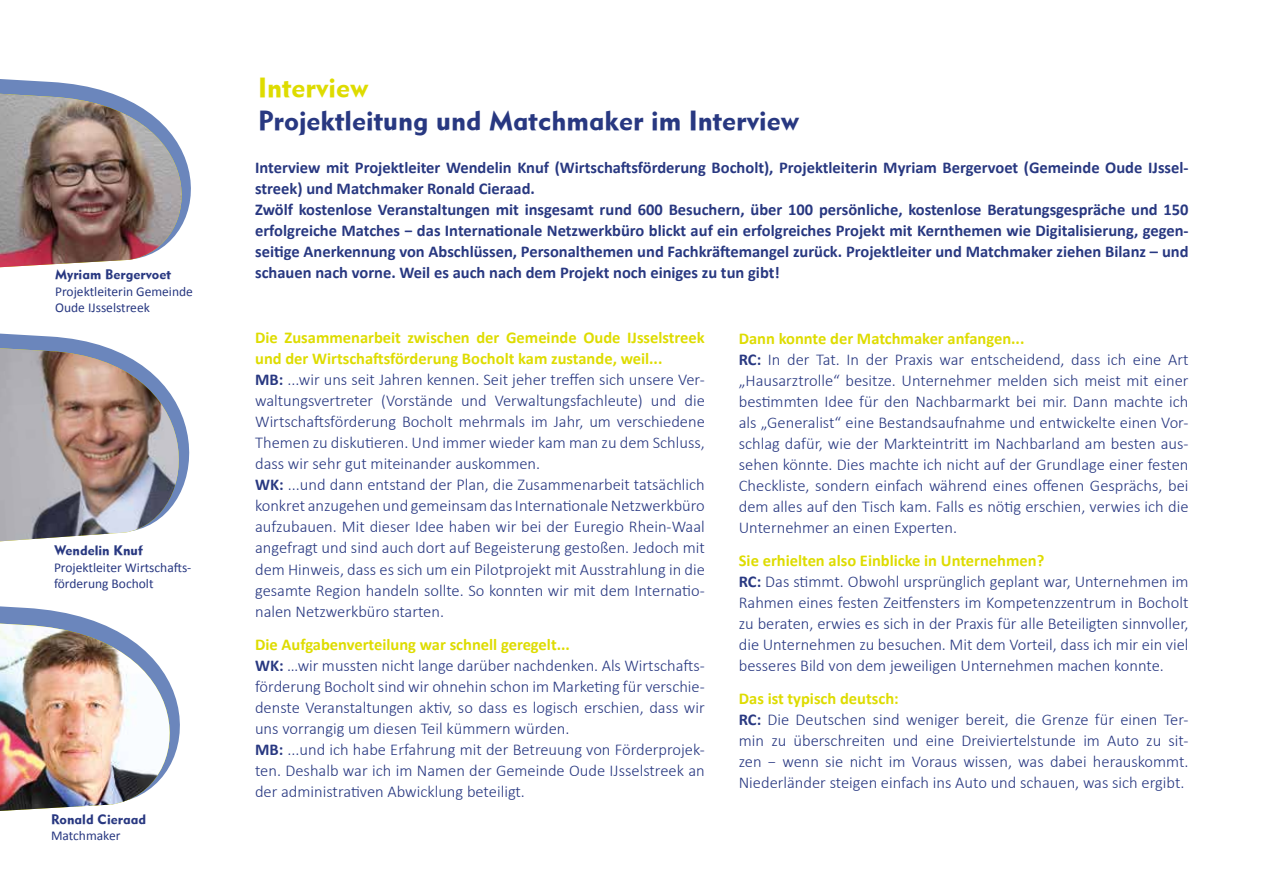
<style>
.page{position:relative;width:1263px;height:893px;background:#fff}
.page>*{position:absolute;margin:0;border:0;box-sizing:border-box;transform-origin:0 0}
.t1{font:27px "Metro Black LT Two";color:#283881}
.t2{font:27px "Metro Black LT Two";color:#dedc00}
.t3{font:300 16.5px/21px "Calibri";color:#283881}
.t4{font:700 16.5px/21px "Calibri";color:#283881}
.t5{font:13.5px/16.5px "Calibri";color:#283881}
.t6{font:13.5px "Metro Black LT Two";color:#283881}
.s1{font-weight:700;color:#dedc00}
.s2{font-weight:700}
</style>
<div class="page">
<svg style="left:0;top:606px;width:91px;height:14px"></svg>
<svg style="left:0;top:620px;width:180px;height:127px"></svg>
<img style="left:0;top:624px;width:177px;height:187px">
<svg style="left:0;top:79px;width:191px;height:189px"></svg>
<img style="left:0;top:94px;width:183px;height:173px">
<svg style="left:0;top:333px;width:102px;height:13px"></svg>
<svg style="left:0;top:346px;width:190px;height:196px"></svg>
<img style="left:0;top:348px;width:184px;height:193px">
<p class="t6" style="left:55px;top:266px;width:118px">Myriam Bergervoet</p>
<p class="t5" style="left:55px;top:283px;width:139px">Projektleiterin Gemeinde<br>Oude IJsselstreek</p>
<p class="t6" style="left:54px;top:542px;width:90px">Wendelin Knuf</p>
<p class="t5" style="left:54px;top:559px;width:139px">Projektleiter Wirtschafts&shy;förderung Bocholt</p>
<p class="t6" style="left:51px;top:810px;width:97px">Ronald Cieraad</p>
<p class="t5" style="left:51px;top:827px;width:71px">Matchmaker</p>
<h1 class="t2" style="left:258px;top:71px;width:112px">Interview</h1>
<h1 class="t1" style="left:258px;top:103px;width:543px">Projektleitung und Matchmaker im Interview</h1>
<p class="t4" style="left:255px;top:156px;width:935px">Interview mit Projektleiter Wendelin Knuf (Wirtschaftsförderung Bocholt), Projektleiterin Myriam Bergervoet (Gemeinde Oude IJssel&shy;streek) und Matchmaker Ronald Cieraad.<br>Zwölf kostenlose Veranstaltungen mit insgesamt rund 600 Besuchern, über 100 persönliche, kostenlose Beratungsgespräche und 150 erfolgreiche Matches − das Internationale Netzwerkbüro blickt auf ein erfolgreiches Projekt mit Kernthemen wie Digitalisierung, gegen&shy;seitige Anerkennung von Abschlüssen, Personalthemen und Fachkräftemangel zurück. Projektleiter und Matchmaker ziehen Bilanz – und schauen nach vorne. Weil es auch nach dem Projekt noch einiges zu tun gibt!</p>
<p class="t3" style="left:255px;top:327px;width:451px"><span class="s1">Die Zusammenarbeit zwischen der Gemeinde Oude IJsselstreek und der Wirtschaftsförderung Bocholt kam zustande, weil...<br></span><span class="s2">MB:</span> ...wir uns seit Jahren kennen. Seit jeher treffen sich unsere Ver&shy;waltungsvertreter (Vorstände und Verwaltungsfachleute) und die Wirtschaftsförderung Bocholt mehrmals im Jahr, um verschiedene Themen zu diskutieren. Und immer wieder kam man zu dem Schluss, dass wir sehr gut miteinander auskommen.<br><span class="s2">WK:</span> ...und dann entstand der Plan, die Zusammenarbeit tatsächlich konkret anzugehen und gemeinsamdasInternationaleNetzwerkbüro aufzubauen. Mit dieser Idee haben wir bei der Euregio Rhein-Waal angefragt und sind auch dort auf Begeisterung gestoßen. Jedoch mit dem Hinweis, dass es sich um ein Pilotprojekt mit Ausstrahlung in die gesamte Region handeln sollte. So konnten wir mit dem Internatio&shy;nalen Netzwerkbüro starten.</p>
<p class="t3" style="left:255px;top:633px;width:451px"><span class="s1">Die Aufgabenverteilung war schnell geregelt...<br></span><span class="s2">WK:</span> …wir mussten nicht lange darüber nachdenken. Als Wirtschafts&shy;förderung Bocholt sind wir ohnehin schon im Marketing für verschie&shy;denste Veranstaltungen aktiv, so dass es logisch erschien, dass wir uns vorrangig um diesen Teil kümmern würden.<br><span class="s2">MB:</span> ...und ich habe Erfahrung mit der Betreuung von Förderprojek&shy;ten. Deshalb war ich im Namen der Gemeinde Oude IJsselstreek an der administrativen Abwicklung beteiligt.</p>
<p class="t3" style="left:739px;top:327px;width:451px"><span class="s1">Dann konnte der Matchmaker anfangen...<br></span><span class="s2">RC:</span> In der Tat. In der Praxis war entscheidend, dass ich eine Art „Hausarztrolle“ besitze. Unternehmer melden sich meist mit einer bestimmten Idee für den Nachbarmarkt bei mir. Dann machte ich als „Generalist“ eine Bestandsaufnahme und entwickelte einen Vor&shy;schlag dafür, wie der Markteintritt im Nachbarland am besten aus&shy;sehen könnte. Dies machte ich nicht auf der Grundlage einer festen Checkliste, sondern einfach während eines offenen Gesprächs, bei dem alles auf den Tisch kam. Falls es nötig erschien, verwies ich die Unternehmer an einen Experten.</p>
<p class="t3" style="left:739px;top:549px;width:451px"><span class="s1">Sie erhielten also Einblicke in Unternehmen?<br></span><span class="s2">RC:</span> Das stimmt. Obwohl ursprünglich geplant war, Unternehmen im Rahmen eines festen Zeitfensters im Kompetenzzentrum in Bocholt zu beraten, erwies es sich in der Praxis für alle Beteiligten sinnvoller, die Unternehmen zu besuchen. Mit dem Vorteil, dass ich mir ein viel besseres Bild von dem jeweiligen Unternehmen machen konnte.</p>
<p class="t3" style="left:739px;top:687px;width:451px"><span class="s1">Das ist typisch deutsch:<br></span><span class="s2">RC:</span> Die Deutschen sind weniger bereit, die Grenze für einen Ter&shy;min zu überschreiten und eine Dreiviertelstunde im Auto zu sit&shy;zen − wenn sie nicht im Voraus wissen, was dabei herauskommt.<br>Niederländer steigen einfach ins Auto und schauen, was sich ergibt.</p>
</div>
